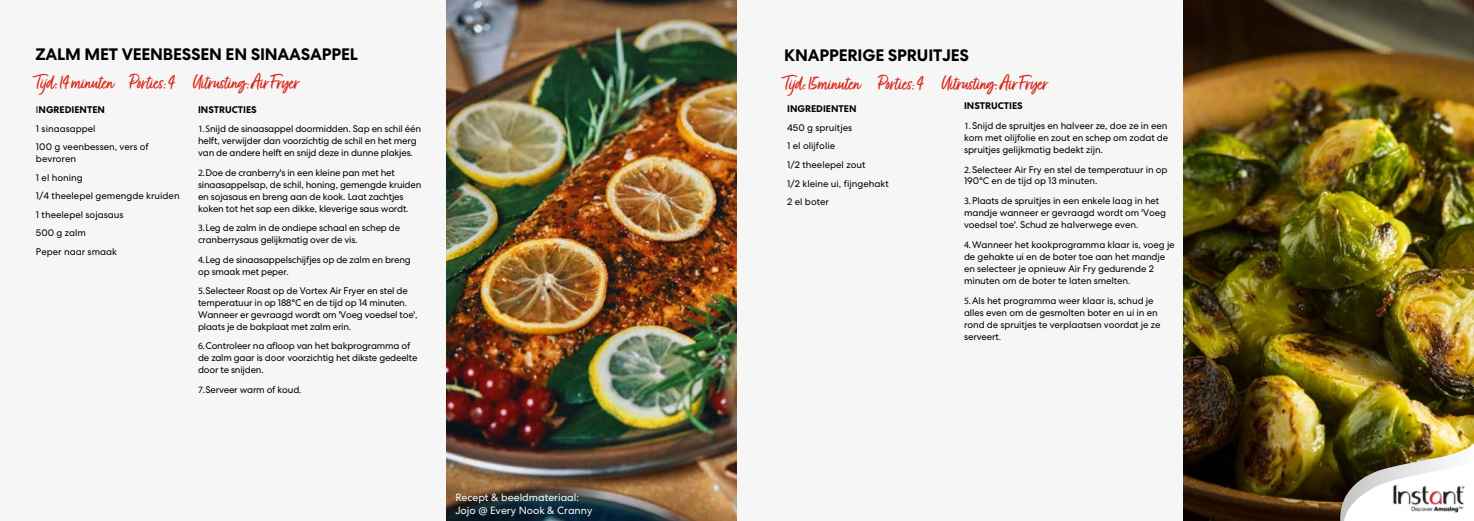
<style>
.page{position:relative;width:1474px;height:521px;background:#fff}
.page>*{position:absolute;margin:0;border:0;box-sizing:border-box;transform-origin:0 0}
.t1{font:23.62px "Fave Script Pro";letter-spacing:-.02em;color:#db291c}
.t2{font:700 16.62px "Centra No 2";letter-spacing:-.01em;color:#000}
.t3{font:10.5px/12.6px "Centra No 2";color:#fefefe}
.t4{font:9.62px/11.9px "Centra No 2";letter-spacing:-.01em;color:#000}
.t5{font:700 9.62px "Centra No 2";color:#000}
.s1{font-weight:700}
.s2{font-family:"Myriad Pro"}
</style>
<div class="page">
<div style="left:0;top:0;width:1272px;height:521px;background:#f6f6f6"></div>
<img style="left:1183px;top:0;width:290px;height:521px">
<img style="left:446px;top:0;width:291px;height:521px">
<img style="left:1340px;top:441px;width:133px;height:80px">
<img style="left:1392px;top:484px;width:73px;height:29px">
<h2 class="t2" style="left:36px;top:45px;width:324px">ZALM MET VEENBESSEN EN SINAASAPPEL</h2>
<h1 class="t1" style="left:36px;top:67px;width:266px">Tijd: 14 minuten Porties: 4 Uitrusting: Air Fryer</h1>
<p class="t4" style="left:36px;top:101px;width:114px;line-height:18.6px">I<span class="s1">NGREDIENTEN<br></span>1 sinaasappel<br>100 g veenbessen, vers of</p>
<p class="t4" style="left:36px;top:149px;width:145px;line-height:18.6px">bevroren<br>1 el honing<br>1/4 theelepel gemengde kruiden<br>1 theelepel sojasaus<br>500 g zalm<br>Peper naar smaak</p>
<p class="t4" style="left:198px;top:100px;width:224px;line-height:19.5px"><span class="s1">INSTRUCTIES<br></span><span class="s2">1.S</span>nijd de sinaasappel doormidden. Sap en schil één</p>
<p class="t4" style="left:198px;top:135px;width:220px">helft, verwijder dan voorzichtig de schil en het merg van de andere helft en snijd deze in dunne plakjes.</p>
<p class="t4" style="left:198px;top:167px;width:225px"><span class="s2">2.</span>Doe de cranberry's in een kleine pan met het sinaasappelsap, de schil, honing, gemengde kruiden en sojasaus en breng aan de kook. Laat zachtjes koken tot het sap een dikke, kleverige saus wordt.</p>
<p class="t4" style="left:198px;top:222px;width:204px"><span class="s2">3.</span>Leg de zalm in de ondiepe schaal en schep de cranberrysaus gelijkmatig over de vis.</p>
<p class="t4" style="left:198px;top:253px;width:214px"><span class="s2">4.</span>Leg de sinaasappelschijfjes op de zalm en breng op smaak met peper.</p>
<p class="t4" style="left:198px;top:285px;width:221px"><span class="s2">5.</span>Selecteer Roast op de Vortex Air Fryer en stel de temperatuur in op 188°C en de tijd op 14 minuten.<br>Wanneer er gevraagd wordt om 'Voeg voedsel toe', plaats je de bakplaat met zalm erin.</p>
<p class="t4" style="left:198px;top:340px;width:221px"><span class="s2">6.</span>Controleer na afloop van het bakprogramma of de zalm gaar is door voorzichtig het dikste gedeelte door te snijden.</p>
<p class="t4" style="left:198px;top:384px;width:105px"><span class="s2">7.</span>Serveer warm of koud.</p>
<p class="t3" style="left:455px;top:491px;width:138px">Recept &amp; beeldmateriaal:<br>Jojo @ Every Nook &amp; Cranny</p>
<h2 class="t2" style="left:784px;top:46px;width:186px">KNAPPERIGE SPRUITJES</h2>
<h1 class="t1" style="left:784px;top:68px;width:266px">Tijd: 15minuten Porties: 4 Uitrusting: Air Fryer</h1>
<p class="t5" style="left:787px;top:103px;width:71px">INGREDIENTEN</p>
<p class="t4" style="left:787px;top:118px;width:103px;line-height:18.6px">450 g spruitjes<br>1 el olijfolie<br>1/2 theelepel zout<br>1/2 kleine ui, fijngehakt<br>2 el boter</p>
<p class="t4" style="left:964px;top:96px;width:205px;line-height:19.7px"><span class="s1">INSTRUCTIES<br></span><span class="s2">1.</span>Snijd de spruitjes en halveer ze, doe ze in een</p>
<p class="t4" style="left:964px;top:131px;width:206px">kom met olijfolie en zout en schep om zodat de spruitjes gelijkmatig bedekt zijn.</p>
<p class="t4" style="left:964px;top:163px;width:205px"><span class="s2">2.</span>Selecteer Air Fry en stel de temperatuur in op<br>190°C en de tijd op 13 minuten.</p>
<p class="t4" style="left:964px;top:195px;width:204px"><span class="s2">3.</span>Plaats de spruitjes in een enkele laag in het mandje wanneer er gevraagd wordt om 'Voeg voedsel toe'. Schud ze halverwege even.</p>
<p class="t4" style="left:964px;top:239px;width:212px"><span class="s2">4.</span>Wanneer het kookprogramma klaar is, voeg je de gehakte ui en de boter toe aan het mandje en selecteer je opnieuw Air Fry gedurende 2 minuten om de boter te laten smelten.</p>
<p class="t4" style="left:964px;top:295px;width:198px"><span class="s2">5.</span>Als het programma weer klaar is, schud je alles even om de gesmolten boter en ui in en rond de spruitjes te verplaatsen voordat je ze serveert.</p>
</div>
